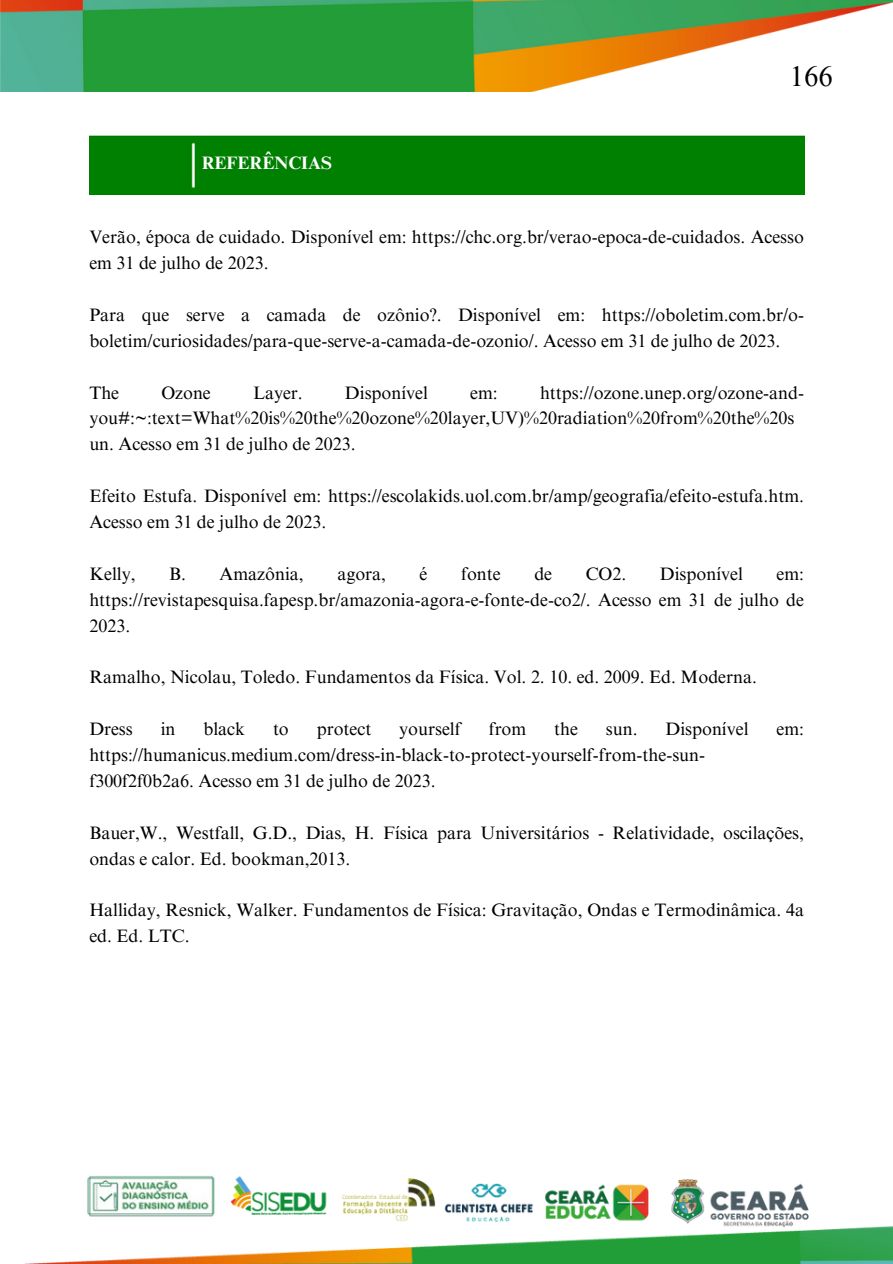
<style>
.page{position:relative;width:893px;height:1264px;background:#fff}
.page>*{position:absolute;margin:0;border:0;box-sizing:border-box;transform-origin:0 0}
.t1{font:28.5px "Times NRMT Pro";color:#000}
.t2{font:18px/25.8px "Times NRMT Pro";color:#000}
.t3{font:700 18px "Times NRMT Pro";color:#fff}
</style>
<div class="page">
<img style="left:0;top:0;width:892px;height:91px">
<img style="left:43px;top:1175px;width:849px;height:88px">
<div style="left:89px;top:135px;width:715px;height:60px;background:#008000"></div>
<p class="t3" style="left:202px;top:156px;width:132px">REFERÊNCIAS</p>
<p class="t1" style="left:789px;top:66px;width:44px">166</p>
<p class="t2" style="left:89px;top:226px;width:716px">Verão, época de cuidado. Disponível em: https://chc.org.br/verao-epoca-de-cuidados. Acesso em 31 de julho de 2023.</p>
<p class="t2" style="left:89px;top:304px;width:716px">Para que serve a camada de ozônio?. Disponível em: https://oboletim.com.br/o&shy;boletim/curiosidades/para-que-serve-a-camada-de-ozonio/. Acesso em 31 de julho de 2023.</p>
<p class="t2" style="left:89px;top:382px;width:31px">The</p>
<p class="t2" style="left:161px;top:382px;width:51px">Ozone</p>
<p class="t2" style="left:253px;top:382px;width:51px">Layer.</p>
<p class="t2" style="left:345px;top:382px;width:84px">Disponível</p>
<p class="t2" style="left:470px;top:382px;width:29px">em:</p>
<p class="t2" style="left:89px;top:382px;width:716px;text-indent:450px">https://ozone.unep.org/ozone-and&shy;you#:~:text=What%20is%20the%20ozone%20layer,UV)%20radiation%20from%20the%20s un. Acesso em 31 de julho de 2023.</p>
<p class="t2" style="left:89px;top:485px;width:716px">Efeito Estufa. Disponível em: https://escolakids.uol.com.br/amp/geografia/efeito-estufa.htm.<br>Acesso em 31 de julho de 2023.</p>
<p class="t2" style="left:89px;top:563px;width:48px">Kelly,</p>
<p class="t2" style="left:169px;top:563px;width:136px">B. Amazônia,</p>
<p class="t2" style="left:337px;top:563px;width:50px">agora,</p>
<p class="t2" style="left:419px;top:563px;width:9px">é</p>
<p class="t2" style="left:461px;top:563px;width:41px">fonte</p>
<p class="t2" style="left:534px;top:563px;width:19px">de</p>
<p class="t2" style="left:585px;top:563px;width:42px">CO2.</p>
<p class="t2" style="left:660px;top:563px;width:84px">Disponível</p>
<p class="t2" style="left:89px;top:563px;width:716px;text-align:justify;text-indent:687px">em: https://revistapesquisa.fapesp.br/amazonia-agora-e-fonte-de-co2/. Acesso em 31 de julho de 2023.</p>
<p class="t2" style="left:89px;top:666px;width:669px">Ramalho, Nicolau, Toledo. Fundamentos da Física. Vol. 2. 10. ed. 2009. Ed. Moderna.</p>
<p class="t2" style="left:89px;top:718px;width:45px">Dress</p>
<p class="t2" style="left:161px;top:718px;width:16px">in</p>
<p class="t2" style="left:203px;top:718px;width:43px">black</p>
<p class="t2" style="left:273px;top:718px;width:17px">to</p>
<p class="t2" style="left:317px;top:718px;width:56px">protect</p>
<p class="t2" style="left:399px;top:718px;width:63px">yourself</p>
<p class="t2" style="left:488px;top:718px;width:39px">from</p>
<p class="t2" style="left:554px;top:718px;width:25px">the</p>
<p class="t2" style="left:606px;top:718px;width:33px">sun.</p>
<p class="t2" style="left:665px;top:718px;width:84px">Disponível</p>
<p class="t2" style="left:776px;top:718px;width:29px">em:</p>
<p class="t2" style="left:89px;top:744px;width:617px">https://humanicus.medium.com/dress-in-black-to-protect-yourself-from-the-sun&shy;f300f2f0b2a6. Acesso em 31 de julho de 2023.</p>
<p class="t2" style="left:89px;top:821px;width:716px">Bauer,W., Westfall, G.D., Dias, H. Física para Universitários - Relatividade, oscilações, ondas e calor. Ed. bookman,2013.</p>
<p class="t2" style="left:89px;top:899px;width:716px">Halliday, Resnick, Walker. Fundamentos de Física: Gravitação, Ondas e Termodinâmica. 4a ed. Ed. LTC.</p>
</div>
